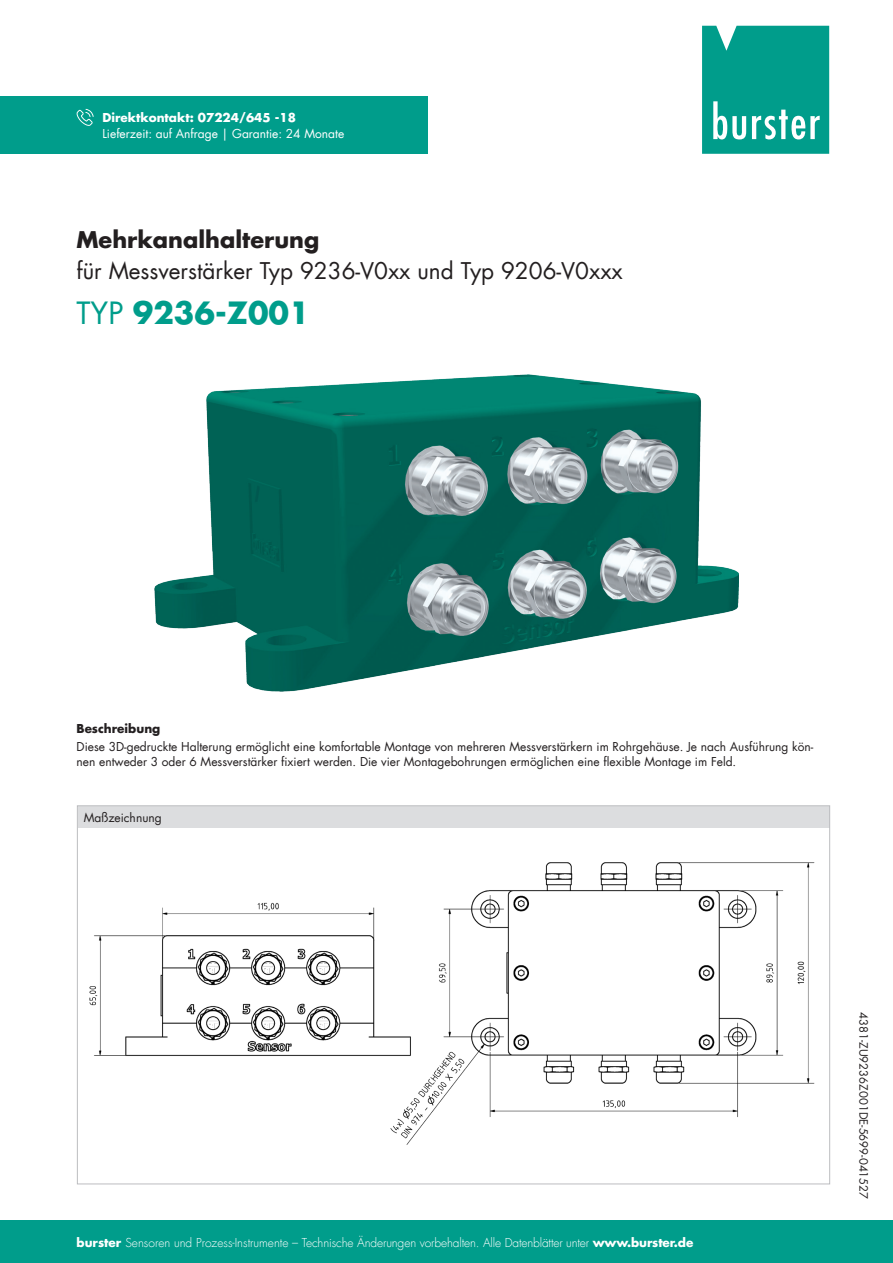
<style>
.page{position:relative;width:893px;height:1263px;background:#fff}
.page>*{position:absolute;margin:0;border:0;box-sizing:border-box;transform-origin:0 0}
.t1{font:700 30px "Futura LT";color:#009d8b}
.Überschrift_01{font:22.5px/30.6px "Futura LT";color:#231f20}
.Tabelle_Fließtext{font:12px/14.4px "Futura LT";color:#231f20}
.t2{font:300 12px "Futura LT";letter-spacing:-.01em;color:#fff}
.t3{font:12px "Futura LT";color:#fff}
.t4{font:700 12px "Futura LT";color:#fff}
.Fließtext_01{font:700 12px "Futura LT";color:#231f20}
.t5{font:11.25px "Futura LT";color:#231f20}
.s1{font-weight:700}
.s2{font-weight:400}
</style>
<div class="page">
<svg style="left:702px;top:26px;width:127px;height:128px;background:#17a595"></svg>
<div style="left:0;top:1220px;width:893px;height:43px;background:#009d8b"></div>
<div style="left:0;top:96px;width:428px;height:58px;background:#009d8b"></div>
<svg style="left:77px;top:109px;width:17px;height:17px"></svg>
<img style="left:154px;top:375px;width:585px;height:316px">
<div style="left:78px;top:806px;width:751px;height:22px;background:#dcdddf"></div>
<img style="left:89px;top:902px;width:298px;height:154px">
<img style="left:387px;top:862px;width:428px;height:283px">
<p class="t4" style="left:102px;top:109px;width:195px">Direktkontakt: 07224/645 -18</p>
<p class="t3" style="left:102px;top:126px;width:243px">Lieferzeit: auf Anfrage | Garantie: 24 Monate</p>
<p class="Überschrift_01" style="left:77px;top:225px;width:548px"><span class="s1">Mehrkanalhalterung<br></span>für Messverstärker Typ 9236-V0xx und Typ 9206-V0xxx</p>
<p class="t1" style="left:77px;top:293px;width:235px"><span class="s2">TYP</span> 9236-Z001</p>
<p class="Fließtext_01" style="left:77px;top:720px;width:85px">Beschreibung</p>
<p class="Tabelle_Fließtext" style="left:77px;top:740px;width:738px">Diese 3D-gedruckte Halterung ermöglicht eine komfortable Montage von mehreren Messverstärkern im Rohrgehäuse. Je nach Ausführung kön&shy;nen entweder 3 oder 6 Messverstärker fixiert werden. Die vier Montagebohrungen ermöglichen eine flexible Montage im Feld.</p>
<p class="Tabelle_Fließtext" style="left:84px;top:810px;width:80px">Maßzeichnung</p>
<p class="t2" style="left:77px;top:1235px;width:618px"><span class="s1">burster</span> Sensoren und Prozess-Instrumente – Technische Änderungen vorbehalten. Alle Datenblätter unter <span class="s1">www.burster.de</span></p>
<p class="t5" style="left:871px;top:1012px;width:189px;rotate:90deg">4381-ZU9236Z001DE-5699-041527</p>
</div>
